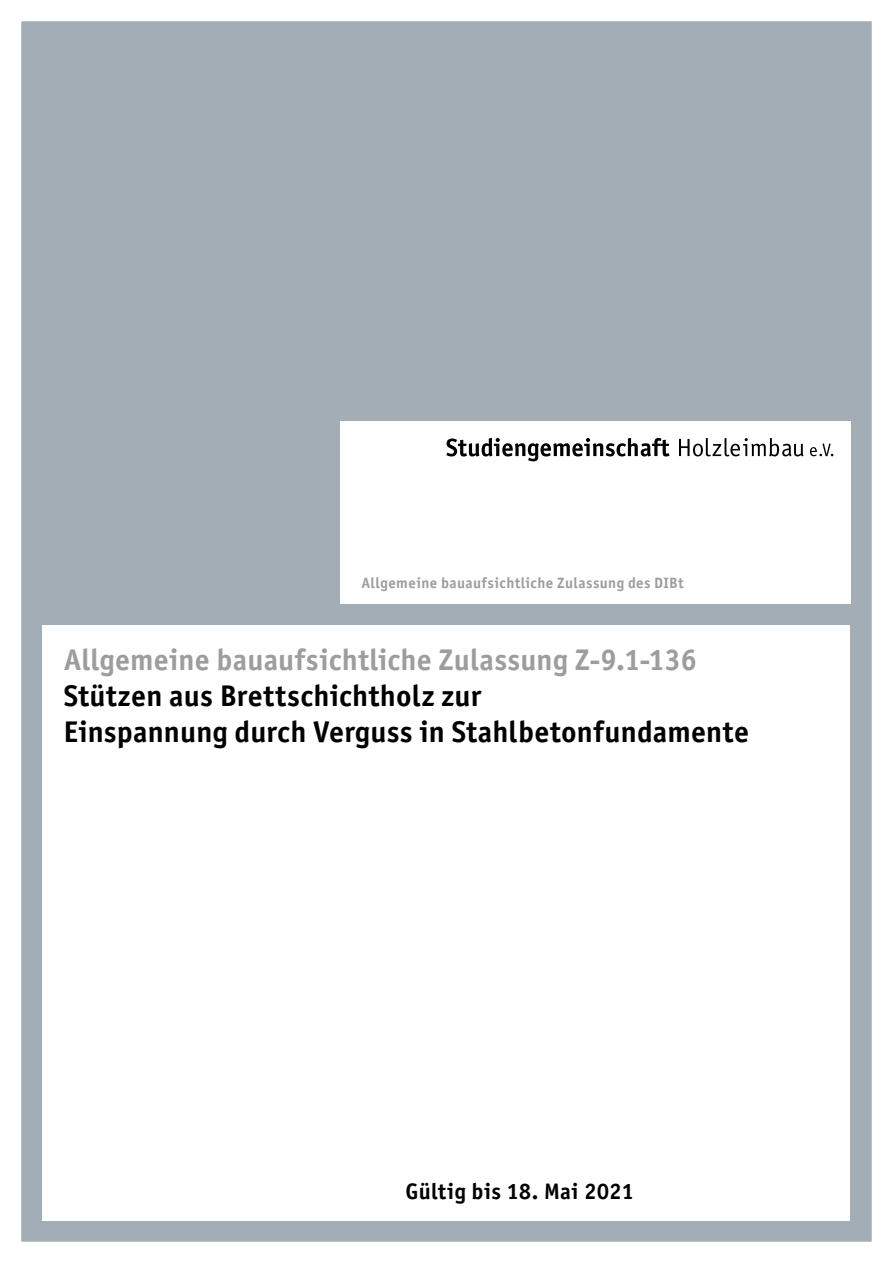
<style>
.page{position:relative;width:893px;height:1263px;background:#fff}
.page>*{position:absolute;margin:0;border:0;box-sizing:border-box;transform-origin:0 0}
.t1{font:700 30px/36px "Officina Sans";letter-spacing:.005em;color:#000}
.t2{font:700 30px "Officina Sans";letter-spacing:.005em;color:#9c9d9d}
.t3{font:700 22.5px "Officina Sans";letter-spacing:.015em;color:#000}
.t4{font:700 15px "Officina Sans";letter-spacing:.025em;color:#9c9d9d}
</style>
<div class="page">
<div style="left:11px;top:11px;width:871px;height:1241px;background:#a3adb5"></div>
<div style="left:0;top:0;width:893px;height:1263px;border:21px solid #fff"></div>
<div style="left:43px;top:625px;width:807px;height:595px;background:#fff"></div>
<div style="left:340px;top:421px;width:510px;height:183px;background:#fff"></div>
<svg style="left:446px;top:438px;width:223px;height:23px"></svg>
<svg style="left:679px;top:438px;width:124px;height:18px"></svg>
<svg style="left:810px;top:443px;width:23px;height:13px"></svg>
<p class="t4" style="left:361px;top:573px;width:324px">Allgemeine bauaufsichtliche Zulassung des DIBt</p>
<p class="t2" style="left:64px;top:641px;width:635px">Allgemeine bauaufsichtliche Zulassung Z-9.1-136</p>
<p class="t1" style="left:64px;top:677px;width:687px">Stützen aus Brettschichtholz zur<br>Einspannung durch Verguss in Stahlbetonfundamente</p>
<p class="t3" style="left:405px;top:1177px;width:230px">Gültig bis 18. Mai 2021</p>
</div>
